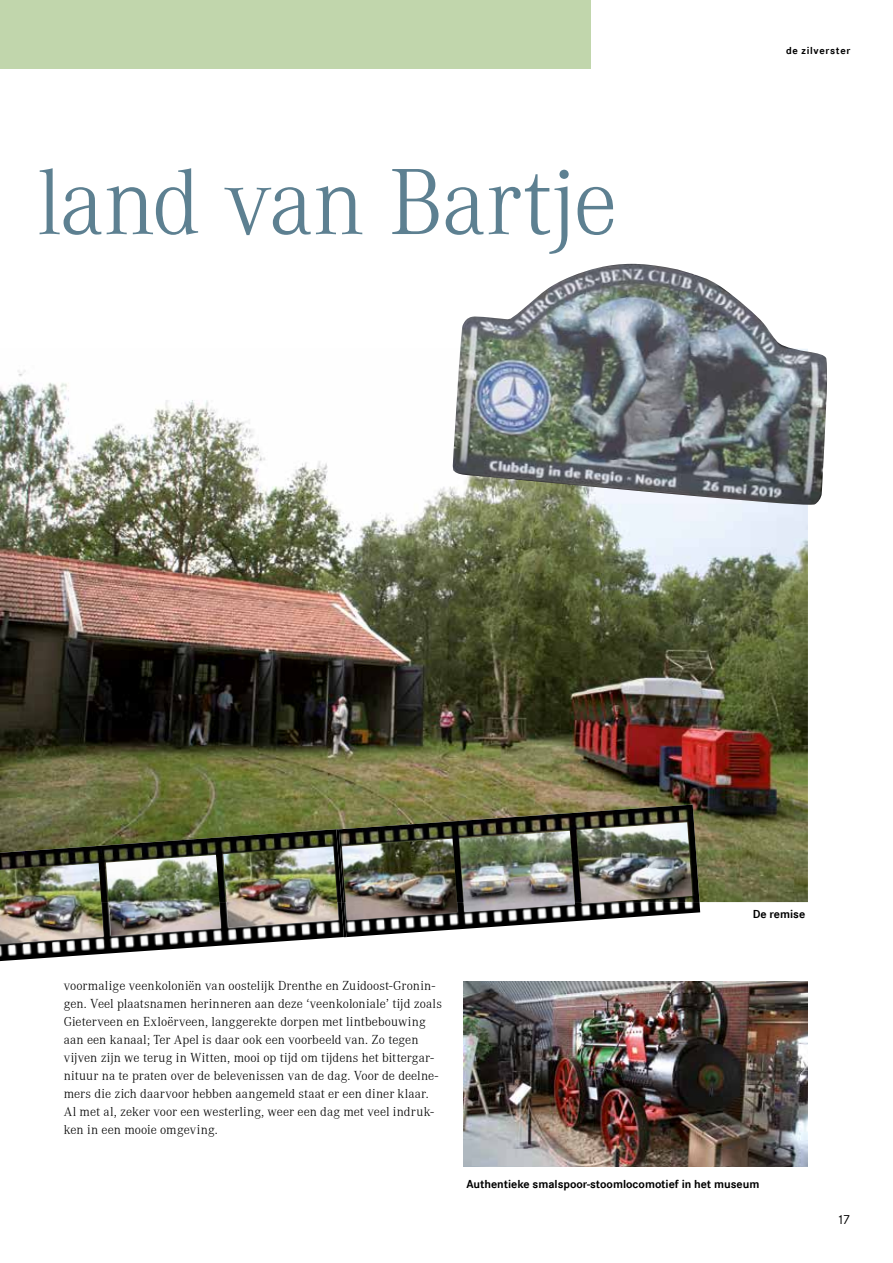
<style>
.page{position:relative;width:893px;height:1263px;background:#fff}
.page>*{position:absolute;margin:0;border:0;box-sizing:border-box;transform-origin:0 0}
.t1{font:300 97.5px "Corporate A";letter-spacing:-.01em;color:#5d8091}
.t2{font:300 13.5px/18px "Corporate A";letter-spacing:.005em;color:#000}
.t3{font:13.5px "Corporate S";color:#000}
.t4{font:700 12px "Corporate S";color:#000}
.t5{font:700 10.5px "Corporate S";letter-spacing:.065em;color:#000}
</style>
<div class="page">
<img style="left:0;top:370px;width:808px;height:532px">
<div style="left:0;top:0;width:591px;height:68px;background:#c1d6ac"></div>
<img style="left:453px;top:264px;width:374px;height:242px">
<img style="left:463px;top:981px;width:345px;height:186px">
<img style="left:0;top:902px;width:344px;height:59px">
<img style="left:0;top:829px;width:336px;height:73px">
<img style="left:346px;top:902px;width:354px;height:35px">
<img style="left:339px;top:805px;width:360px;height:97px">
<img style="left:341px;top:902px;width:5px;height:35px">
<img style="left:336px;top:829px;width:8px;height:73px">
<img style="left:0;top:863px;width:104px;height:81px">
<img style="left:106px;top:855px;width:115px;height:81px">
<img style="left:223px;top:846px;width:115px;height:81px">
<img style="left:342px;top:839px;width:116px;height:81px">
<img style="left:459px;top:831px;width:116px;height:81px">
<img style="left:577px;top:822px;width:115px;height:82px">
<h1 class="t1" style="left:37px;top:149px;width:582px">land van Bartje</h1>
<p class="t5" style="left:786px;top:44px;width:66px">de zilverster</p>
<p class="t2" style="left:64px;top:977px;width:380px">voormalige veenkoloniën van oostelijk Drenthe en Zuidoost-Gronin&shy;gen. Veel plaatsnamen herinneren aan deze ‘veenkoloniale’ tijd zoals Gieterveen en Exloërveen, langgerekte dorpen met lintbebouwing aan een kanaal; Ter Apel is daar ook een voorbeeld van. Zo tegen vijven zijn we terug in Witten, mooi op tijd om tijdens het bittergar&shy;nituur na te praten over de belevenissen van de dag. Voor de deelne&shy;mers die zich daarvoor hebben aangemeld staat er een diner klaar.<br>Al met al, zeker voor een westerling, weer een dag met veel indruk&shy;ken in een mooie omgeving.</p>
<p class="t4" style="left:753px;top:907px;width:54px">De remise</p>
<p class="t4" style="left:466px;top:1177px;width:295px">Authentieke smalspoor-stoomlocomotief in het museum</p>
<p class="t3" style="left:837px;top:1212px;width:15px">17</p>
</div>
